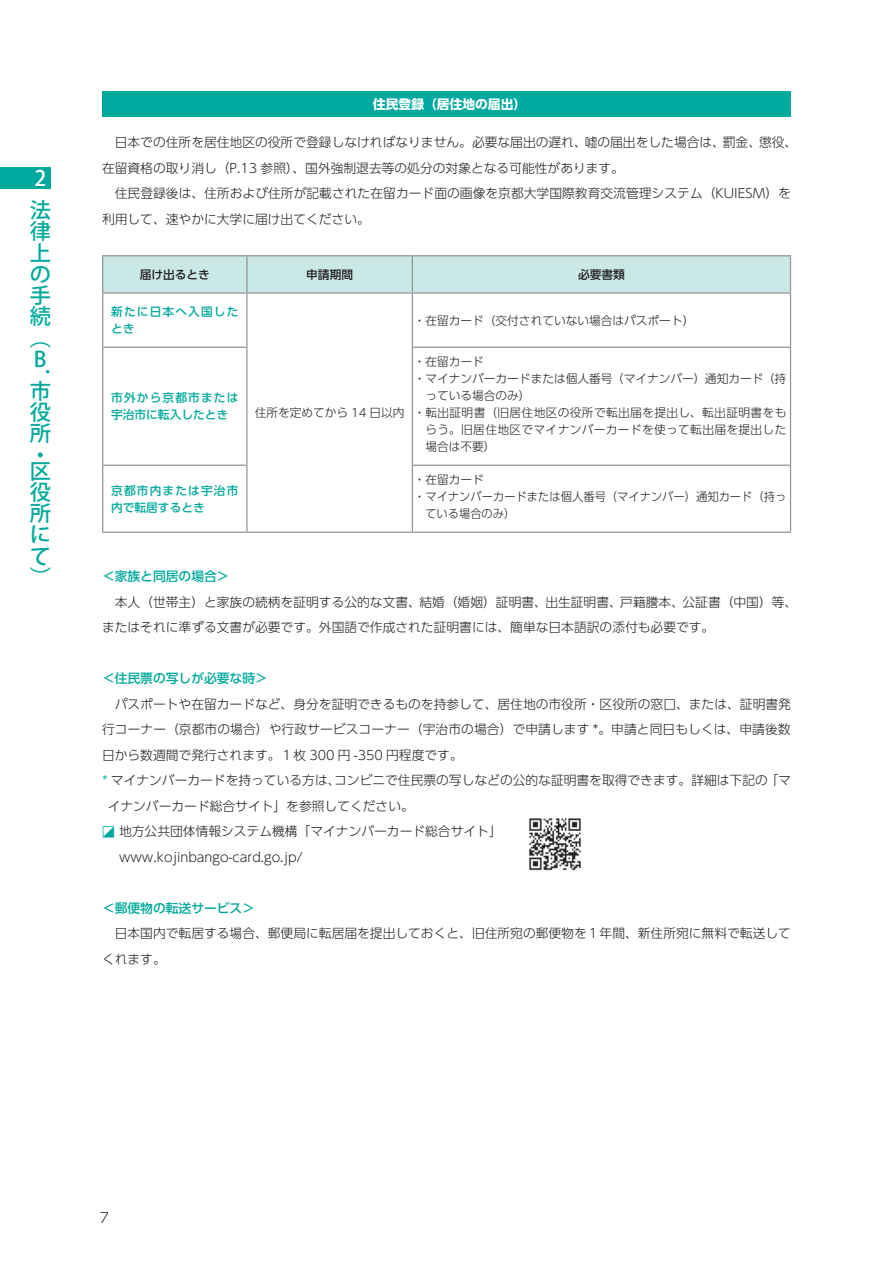
<style>
.page{position:relative;width:893px;height:1263px;background:#fff}
.page>*{position:absolute;margin:0;border:0;box-sizing:border-box;transform-origin:0 0}
.t1{font:500 21.3px/21.3px "Koz Go Pr 6 N";color:#00a99d;text-align:justify}
.t2{font:500 21.3px "Koz Go Pr 6 N";color:#fff}
.t3{font:300 13.8px "UD Shin Go Pr 6 N";color:#231f20}
.t4{font:300 12.75px/25.5px "UD Shin Go Pr 6 N";color:#231f20}
.t5{font:500 12.75px "UD Shin Go Pr 6 N";color:#00a99d}
.t6{font:700 12.75px "UD Shin Go Pr 6 N";color:#fff}
.t7{font:300 11.7px "UD Shin Go Pr 6 N";color:#231f20}
.t8{font:300 11.7px "UD Shin Go Pr 6 N";letter-spacing:.03em;color:#231f20}
.t9{font:500 11.7px/17px "UD Shin Go Pr 6 N";letter-spacing:.1em;color:#00a99d}
.t10{font:500 11.7px/17px "UD Shin Go Pr 6 N";letter-spacing:.05em;color:#00a99d}
.t11{font:500 11.7px "UD Shin Go Pr 6 N";color:#231f20}
.t12{font:300 11.7px "UD Shin Go Pr 6 N";color:#231f20;scale:.96 1}
.s1{color:#00a99d}
.s2{font-family:"MS P Gothic";font-weight:400;font-size:25.5px;color:#00a99d}
</style>
<div class="page">
<div style="left:102px;top:91px;width:689px;height:26px;background:#00a99d"></div>
<div style="left:103px;top:256px;width:687px;height:36px;background:#c9e8e6"></div>
<hr style="left:102px;top:255px;width:145px;height:1px;background:#939598">
<hr style="left:102px;top:256px;width:1px;height:36px;background:#939598">
<hr style="left:247px;top:255px;width:165px;height:1px;background:#939598">
<hr style="left:246px;top:256px;width:2px;height:36px;background:#939598">
<hr style="left:412px;top:255px;width:379px;height:1px;background:#939598">
<hr style="left:412px;top:256px;width:1px;height:36px;background:#939598">
<hr style="left:790px;top:256px;width:1px;height:36px;background:#939598">
<hr style="left:102px;top:292px;width:145px;height:2px;background:#939598">
<hr style="left:102px;top:294px;width:1px;height:53px;background:#939598">
<hr style="left:247px;top:292px;width:165px;height:2px;background:#939598">
<hr style="left:246px;top:294px;width:2px;height:53px;background:#939598">
<hr style="left:247px;top:531px;width:165px;height:2px;background:#939598">
<hr style="left:412px;top:292px;width:379px;height:2px;background:#939598">
<hr style="left:412px;top:294px;width:1px;height:53px;background:#939598">
<hr style="left:790px;top:294px;width:1px;height:53px;background:#939598">
<hr style="left:102px;top:347px;width:146px;height:1px;background:#939598">
<hr style="left:102px;top:348px;width:1px;height:117px;background:#939598">
<hr style="left:246px;top:348px;width:2px;height:117px;background:#939598">
<hr style="left:412px;top:347px;width:379px;height:1px;background:#939598">
<hr style="left:412px;top:348px;width:1px;height:117px;background:#939598">
<hr style="left:790px;top:348px;width:1px;height:117px;background:#939598">
<hr style="left:412px;top:465px;width:379px;height:1px;background:#939598">
<hr style="left:412px;top:466px;width:1px;height:65px;background:#939598">
<hr style="left:790px;top:466px;width:1px;height:65px;background:#939598">
<hr style="left:412px;top:531px;width:379px;height:2px;background:#939598">
<hr style="left:102px;top:465px;width:146px;height:1px;background:#939598">
<hr style="left:102px;top:466px;width:1px;height:65px;background:#939598">
<hr style="left:246px;top:466px;width:2px;height:65px;background:#939598">
<hr style="left:102px;top:531px;width:145px;height:2px;background:#939598">
<img style="left:529px;top:818px;width:52px;height:53px">
<div style="left:0;top:167px;width:51px;height:22px;background:#00a99d"></div>
<h1 class="t2" style="left:34px;top:166px;width:13px">2</h1>
<h1 class="t1" style="left:30px;top:200px;width:22px;text-align:left">法律上の手続（<br>B．</h1>
<h1 class="t1" style="left:30px;top:381px;width:22px">市役所・</h1>
<h1 class="t1" style="left:30px;top:461px;width:22px">区役所にて）</h1>
<p class="t6" style="left:373px;top:94px;width:155px">住民登録（居住地の届出）</p>
<p class="t4" style="left:102px;top:129px;width:697px;text-indent:13px">日本での住所を居住地区の役所で登録しなければなりません。必要な届出の遅れ、嘘の届出をした場合は、罰金、懲役、在留資格の取り消し（P.13 参照）、国外強制退去等の処分の対象となる可能性があります。</p>
<p class="t4" style="left:102px;top:180px;width:690px;text-indent:13px">住民登録後は、住所および住所が記載された在留カード面の画像を京都大学国際教育交流管理システム（KUIESM）を利用して、速やかに大学に届け出てください。</p>
<p class="t11" style="left:140px;top:265px;width:72px">届け出るとき</p>
<p class="t11" style="left:306px;top:265px;width:48px">申請期間</p>
<p class="t11" style="left:578px;top:265px;width:48px">必要書類</p>
<p class="t9" style="left:111px;top:303px;width:129px">新たに日本へ入国したとき</p>
<p class="t7" style="left:414px;top:311px;width:282px">・在留カード（交付されていない場合はパスポート）</p>
<p class="t10" style="left:111px;top:389px;width:129px">市外から京都市または宇治市に転入したとき</p>
<p class="t9" style="left:111px;top:481px;width:129px">京都市内または宇治市内で転居するとき</p>
<p class="t7" style="left:255px;top:403px;width:151px">住所を定めてから 14 日以内</p>
<p class="t7" style="left:414px;top:352px;width:72px">・在留カード</p>
<p class="t7" style="left:414px;top:369px;width:374px">・マイナンバーカードまたは個人番号（マイナンバー）通知カード（持</p>
<p class="t7" style="left:425px;top:386px;width:107px">っている場合のみ）</p>
<p class="t8" style="left:414px;top:403px;width:374px">・転出証明書（旧居住地区の役所で転出届を提出し、転出証明書をも</p>
<p class="t8" style="left:425px;top:420px;width:362px">らう。旧居住地区でマイナンバーカードを使って転出届を提出した</p>
<p class="t7" style="left:425px;top:437px;width:72px">場合は不要）</p>
<p class="t7" style="left:414px;top:470px;width:72px">・在留カード</p>
<p class="t7" style="left:414px;top:487px;width:374px">・マイナンバーカードまたは個人番号（マイナンバー）通知カード（持っ</p>
<p class="t12" style="left:425px;top:504px;width:95px">ている場合のみ）</p>
<p class="t5" style="left:102px;top:566px;width:129px">＜家族と同居の場合＞</p>
<p class="t4" style="left:102px;top:588px;width:697px;text-indent:13px">本人（世帯主）と家族の続柄を証明する公的な文書、結婚（婚姻）証明書、出生証明書、戸籍謄本、公証書（中国）等、またはそれに準ずる文書が必要です。外国語で作成された証明書には、簡単な日本語訳の添付も必要です。</p>
<p class="t5" style="left:102px;top:668px;width:167px">＜住民票の写しが必要な時＞</p>
<p class="t4" style="left:115px;top:691px;width:678px">パスポートや在留カードなど、身分を証明できるものを持参して、居住地の市役所・区役所の窓口、または、証明書発</p>
<p class="t4" style="left:102px;top:716px;width:690px">行コーナー（京都市の場合）や行政サービスコーナー（宇治市の場合）で申請します *。申請と同日もしくは、申請後数</p>
<p class="t4" style="left:102px;top:742px;width:362px">日から数週間で発行されます。１枚 300 円 -350 円程度です。</p>
<p class="t4" style="left:102px;top:767px;width:690px"><span class="s1">*</span> マイナンバーカードを持っている方は、コンビニで住民票の写しなどの公的な証明書を取得できます。詳細は下記の「マ</p>
<p class="t4" style="left:108px;top:793px;width:308px">イナンバーカード総合サイト」を参照してください。</p>
<p class="t4" style="left:102px;top:818px;width:401px"><span class="s2">◪</span> 地方公共団体情報システム機構「マイナンバーカード総合サイト」</p>
<p class="t4" style="left:119px;top:844px;width:185px">www.kojinbango-card.go.jp/</p>
<p class="t5" style="left:102px;top:897px;width:155px">＜郵便物の転送サービス＞</p>
<p class="t4" style="left:102px;top:920px;width:690px;text-indent:13px">日本国内で転居する場合、郵便局に転居届を提出しておくと、旧住所宛の郵便物を１年間、新住所宛に無料で転送してくれます。</p>
<p class="t3" style="left:100px;top:1207px;width:11px">7</p>
</div>
